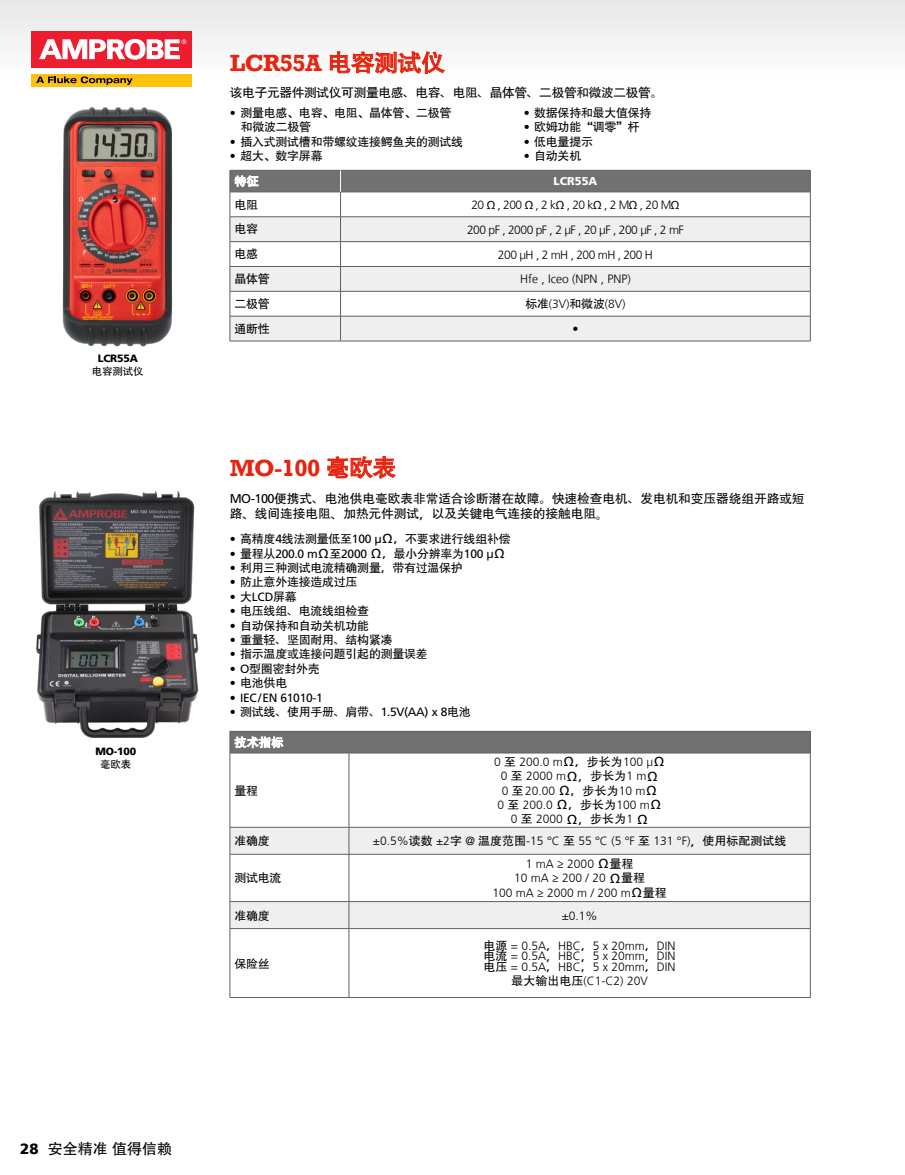
<style>
.page{position:relative;width:905px;height:1175px;background:#fff}
.page>*{position:absolute;margin:0;border:0;box-sizing:border-box;transform-origin:0 0}
.t1{font:700 24px "Rockwell";letter-spacing:-.025em;color:#e72410}
.t2{font:15px "FZHTJW GB1 0";color:#000}
.t3{font:12.75px/15.3px "FZHTJW GB1 0";letter-spacing:-.01em;color:#000}
.t4{font:12.75px "FZHTJW GB1 0";letter-spacing:-.03em;color:#000}
.t5{font:300 12px/14.4px "Frutiger LT";color:#000;text-align:center}
.t6{font:12px/14.4px "FZHTJW GB1 0";letter-spacing:-.025em;color:#000}
.t7{font:300 12px "Frutiger LT";letter-spacing:-.04em;color:#000}
.t8{font:12px "Frutiger LT Std";letter-spacing:-.025em;color:#000}
.t9{font:900 11.25px "Frutiger LT";color:#fff}
.t10{font:900 10.5px "Frutiger LT";letter-spacing:-.015em;color:#000}
.t11{font:10.5px "FZHTJW GB1 0";letter-spacing:-.015em;color:#000}
.s1{font-family:"FZHTJW GB1 0";font-weight:400}
.s2{font-family:"Adobe Heiti Std"}
.s3{font-family:"Frutiger LT";font-weight:900}
.s4{font-family:"Myriad Pro";font-weight:400}
.s5{font-family:"Frutiger LT Std"}
.s6{font-family:"FZHTJW GB1 0"}
.s7{font-family:"Adobe Heiti Std";font-weight:400}
.s8{font-family:"Frutiger LT Std";font-weight:400}
</style>
<div class="page">
<div style="left:0;top:0;width:904px;height:85px;background:#f3f3f3"></div>
<hr style="left:904px;top:0;width:1px;height:85px;background:#f3f4f4">
<div style="left:32px;top:74px;width:159px;height:13px;background:#ffc20e"></div>
<svg style="left:36px;top:76px;width:97px;height:9px"></svg>
<div style="left:32px;top:31px;width:159px;height:36px;background:#ed1c2e"></div>
<svg style="left:39px;top:39px;width:147px;height:21px"></svg>
<img style="left:36px;top:491px;width:163px;height:247px">
<svg style="left:327px;top:456px;width:69px;height:23px"></svg>
<div style="left:230px;top:731px;width:580px;height:22px;background:#727171"></div>
<svg style="left:231px;top:828px;width:579px;height:100px;fill:#efefef"></svg>
<hr style="left:230px;top:753px;width:1px;height:74px;background:#615f5f">
<hr style="left:349px;top:753px;width:1px;height:74px;background:#615f5f">
<hr style="left:810px;top:753px;width:1px;height:74px;background:#615f5f">
<hr style="left:230px;top:827px;width:119px;height:1px;background:#615f5f">
<svg style="left:230px;top:827px;width:1px;height:27px"></svg>
<hr style="left:349px;top:827px;width:461px;height:1px;background:#615f5f">
<svg style="left:349px;top:827px;width:1px;height:27px"></svg>
<svg style="left:810px;top:827px;width:1px;height:27px"></svg>
<hr style="left:230px;top:854px;width:119px;height:1px;background:#615f5f">
<hr style="left:230px;top:854px;width:1px;height:47px;background:#615f5f">
<hr style="left:349px;top:854px;width:461px;height:1px;background:#615f5f">
<hr style="left:349px;top:854px;width:1px;height:47px;background:#615f5f">
<hr style="left:810px;top:854px;width:1px;height:47px;background:#615f5f">
<hr style="left:230px;top:901px;width:119px;height:1px;background:#615f5f">
<svg style="left:230px;top:902px;width:1px;height:26px"></svg>
<hr style="left:349px;top:901px;width:461px;height:1px;background:#615f5f">
<svg style="left:349px;top:902px;width:1px;height:26px"></svg>
<svg style="left:810px;top:901px;width:1px;height:27px"></svg>
<hr style="left:230px;top:928px;width:119px;height:1px;background:#615f5f">
<hr style="left:230px;top:928px;width:1px;height:69px;background:#615f5f">
<hr style="left:349px;top:928px;width:461px;height:1px;background:#615f5f">
<hr style="left:349px;top:928px;width:1px;height:69px;background:#615f5f">
<hr style="left:810px;top:928px;width:1px;height:69px;background:#615f5f">
<hr style="left:230px;top:997px;width:119px;height:1px;background:#615f5f">
<hr style="left:349px;top:997px;width:461px;height:1px;background:#615f5f">
<hr style="left:230px;top:731px;width:119px;height:1px;background:#615f5f">
<hr style="left:349px;top:731px;width:461px;height:1px;background:#615f5f">
<svg style="left:810px;top:731px;width:1px;height:22px"></svg>
<hr style="left:230px;top:752px;width:119px;height:1px;background:#615f5f">
<hr style="left:349px;top:752px;width:461px;height:1px;background:#615f5f">
<svg style="left:234px;top:736px;width:50px;height:13px"></svg>
<svg style="left:330px;top:0;width:115px;height:74px"></svg>
<hr style="left:230px;top:341px;width:110px;height:1px;background:#615f5f">
<hr style="left:340px;top:341px;width:470px;height:1px;background:#615f5f">
<svg style="left:230px;top:170px;width:581px;height:171px"></svg>
<img style="left:62px;top:107px;width:111px;height:240px">
<p class="t10" style="left:98px;top:352px;width:42px">LCR55A</p>
<p class="t11" style="left:92px;top:365px;width:53px">电容测试仪</p>
<p class="t10" style="left:95px;top:745px;width:42px">MO-100</p>
<p class="t11" style="left:100px;top:758px;width:33px">毫欧表</p>
<h1 class="t1" style="left:230px;top:49px;width:216px">LCR55A <span class="s1">电容测试仪</span></h1>
<p class="t4" style="left:230px;top:85px;width:435px">该电子元器件测试仪可测量电感<span class="s2">、</span>电容<span class="s2">、</span>电阻<span class="s2">、</span>晶体管<span class="s2">、</span>二极管和微波二极管<span class="s2">。</span></p>
<p class="t6" style="left:241px;top:106px;width:212px;text-indent:-11px"><span class="s3">•</span> 测量电感、电容、电阻、晶体管、二极管和微波二极管</p>
<p class="t6" style="left:230px;top:134px;width:235px"><span class="s3">•</span> 插入式测试槽和带螺纹连接鳄鱼夹的测试线</p>
<p class="t6" style="left:230px;top:149px;width:94px"><span class="s3">•</span> 超大、数字屏幕</p>
<p class="t6" style="left:523px;top:105px;width:129px"><span class="s3">•</span> 数据保持和最大值保持</p>
<p class="t6" style="left:523px;top:120px;width:118px"><span class="s3">•</span> 欧姆功能“调零”杆</p>
<p class="t6" style="left:523px;top:134px;width:71px"><span class="s3">•</span> 低电量提示</p>
<p class="t6" style="left:523px;top:149px;width:59px"><span class="s3">•</span> 自动关机</p>
<p class="t9" style="left:553px;top:175px;width:45px">LCR55A</p>
<p class="t6" style="left:234px;top:197px;width:25px">电阻</p>
<p class="t5" style="left:471px;top:198px;width:209px">20 <span class="s4">Ω</span> , 200 <span class="s4">Ω</span> , 2 k<span class="s4">Ω</span> , 20 k<span class="s4">Ω</span> , 2 M<span class="s4">Ω</span> , 20 M<span class="s4">Ω</span></p>
<p class="t6" style="left:234px;top:222px;width:25px">电容</p>
<p class="t7" style="left:467px;top:223px;width:218px">200 pF , 2000 pF , 2 μF , 20 μF , 200 μF , 2 mF</p>
<p class="t6" style="left:234px;top:247px;width:25px">电感</p>
<p class="t7" style="left:498px;top:248px;width:156px">200 μH , 2 mH , 200 mH , 200 H</p>
<p class="t6" style="left:234px;top:272px;width:37px">晶体管</p>
<p class="t5" style="left:520px;top:272px;width:112px">Hfe , Iceo (NPN , PNP)</p>
<p class="t6" style="left:234px;top:297px;width:37px">二极管</p>
<p class="t5" style="left:525px;top:297px;width:101px"><span class="s1">标准</span>(3V)<span class="s1">和微波</span>(8V)</p>
<p class="t6" style="left:234px;top:322px;width:37px">通断性</p>
<p class="t5" style="left:572px;top:322px;width:7px">•</p>
<h1 class="t1" style="left:230px;top:453px;width:168px">MO-100 <span class="s1">毫欧表</span></h1>
<p class="t3" style="left:230px;top:491px;width:576px"><span class="s5">MO-100</span>便携式<span class="s2">、</span>电池供电毫欧表非常适合诊断潜在故障<span class="s2">。</span>快速检查电机<span class="s2">、</span>发电机和变压器绕组开路或短路<span class="s2">、</span>线间连接电阻<span class="s2">、</span>加热元件测试<span class="s2">，</span>以及关键电气连接的接触电阻<span class="s2">。</span></p>
<p class="t6" style="left:230px;top:532px;width:282px"><span class="s3">•</span> 高精度<span class="s5">4</span>线法测量低至<span class="s5">100 µ</span><span class="s2">Ω，</span>不要求进行线组补偿</p>
<p class="t8" style="left:230px;top:546px;width:277px"><span class="s3">•</span> <span class="s6">量程从</span>200.0 m<span class="s2">Ω</span><span class="s6">至</span>2000 <span class="s2">Ω，</span><span class="s6">最小分辨率为</span>100 µ<span class="s2">Ω</span></p>
<p class="t6" style="left:230px;top:561px;width:235px"><span class="s3">•</span> 利用三种测试电流精确测量<span class="s2">，</span>带有过温保护</p>
<p class="t6" style="left:230px;top:575px;width:129px"><span class="s3">•</span> 防止意外连接造成过压</p>
<p class="t6" style="left:230px;top:589px;width:68px"><span class="s3">•</span> 大<span class="s5">LCD</span>屏幕</p>
<p class="t6" style="left:230px;top:604px;width:141px"><span class="s3">•</span> 电压线组<span class="s2">、</span>电流线组检查</p>
<p class="t6" style="left:230px;top:618px;width:141px"><span class="s3">•</span> 自动保持和自动关机功能</p>
<p class="t6" style="left:230px;top:633px;width:164px"><span class="s3">•</span> 重量轻<span class="s2">、</span>坚固耐用<span class="s2">、</span>结构紧凑</p>
<p class="t6" style="left:230px;top:647px;width:200px"><span class="s3">•</span> 指示温度或连接问题引起的测量误差</p>
<p class="t6" style="left:230px;top:661px;width:92px"><span class="s3">•</span> <span class="s5">O</span>型圈密封外壳</p>
<p class="t6" style="left:230px;top:676px;width:59px"><span class="s3">•</span> 电池供电</p>
<p class="t8" style="left:230px;top:690px;width:95px"><span class="s3">•</span> IEC/EN 61010-1</p>
<p class="t6" style="left:230px;top:705px;width:243px"><span class="s3">•</span> 测试线<span class="s2">、</span>使用手册<span class="s2">、</span>肩带<span class="s2">、</span><span class="s5">1.5V(AA) x 8</span>电池</p>
<p class="t6" style="left:234px;top:783px;width:25px">量程</p>
<p class="t5" style="left:494px;top:754px;width:172px">0 <span class="s1">至</span> 200.0 m<span class="s7">Ω，</span><span class="s1">步长为</span>100 µ<span class="s7">Ω<br></span>0 <span class="s1">至</span> 2000 m<span class="s7">Ω，</span><span class="s1">步长为</span>1 m<span class="s7">Ω<br></span>0 <span class="s1">至</span>20.00 <span class="s7">Ω，</span><span class="s1">步长为</span>10 m<span class="s7">Ω<br></span>0 <span class="s1">至</span> 200.0 <span class="s7">Ω，</span><span class="s1">步长为</span>100 m<span class="s7">Ω<br></span>0 <span class="s1">至</span> 2000 <span class="s7">Ω，</span><span class="s1">步长为</span>1 <span class="s7">Ω</span></p>
<p class="t6" style="left:234px;top:834px;width:37px">准确度</p>
<p class="t5" style="left:373px;top:834px;width:415px">±0.5%<span class="s1">读数</span> ±2<span class="s1">字</span> @ <span class="s1">温度范围</span>-15 °C <span class="s1">至</span> 55 °C (5 °F <span class="s1">至</span> 131 °F)<span class="s7">，</span><span class="s1">使用标配测试线</span></p>
<p class="t6" style="left:234px;top:871px;width:49px">测试电流</p>
<p class="t5" style="left:492px;top:857px;width:176px">1 mA <span class="s8">≥</span> 2000 <span class="s7">Ω</span><span class="s1">量程<br></span>10 mA <span class="s8">≥</span> 200 / 20 <span class="s7">Ω</span><span class="s1">量程<br></span>100 mA <span class="s8">≥</span> 2000 m / 200 m<span class="s7">Ω</span><span class="s1">量程</span></p>
<p class="t6" style="left:234px;top:908px;width:37px">准确度</p>
<p class="t5" style="left:561px;top:908px;width:37px">±0.1%</p>
<p class="t6" style="left:234px;top:956px;width:37px">保险丝</p>
<p class="t5" style="left:483px;top:940px;width:193px;line-height:10.6px;text-align:justify"><span class="s1">电源</span> = 0.5A<span class="s7">，</span>HBC<span class="s7">，</span>5 x 20mm<span class="s7">，</span>DIN<span class="s1">电流</span> = 0.5A<span class="s7">，</span>HBC<span class="s7">，</span>5 x 20mm<span class="s7">，</span>DIN<span class="s1">电压</span> = 0.5A<span class="s7">，</span>HBC<span class="s7">，</span>5 x 20mm<span class="s7">，</span>DIN</p>
<p class="t5" style="left:511px;top:974px;width:138px"><span class="s1">最大输出电压</span>(C1-C2) 20V</p>
<p class="t2" style="left:20px;top:1140px;width:153px"><span class="s3">28</span> 安全精准 值得信赖</p>
</div>
